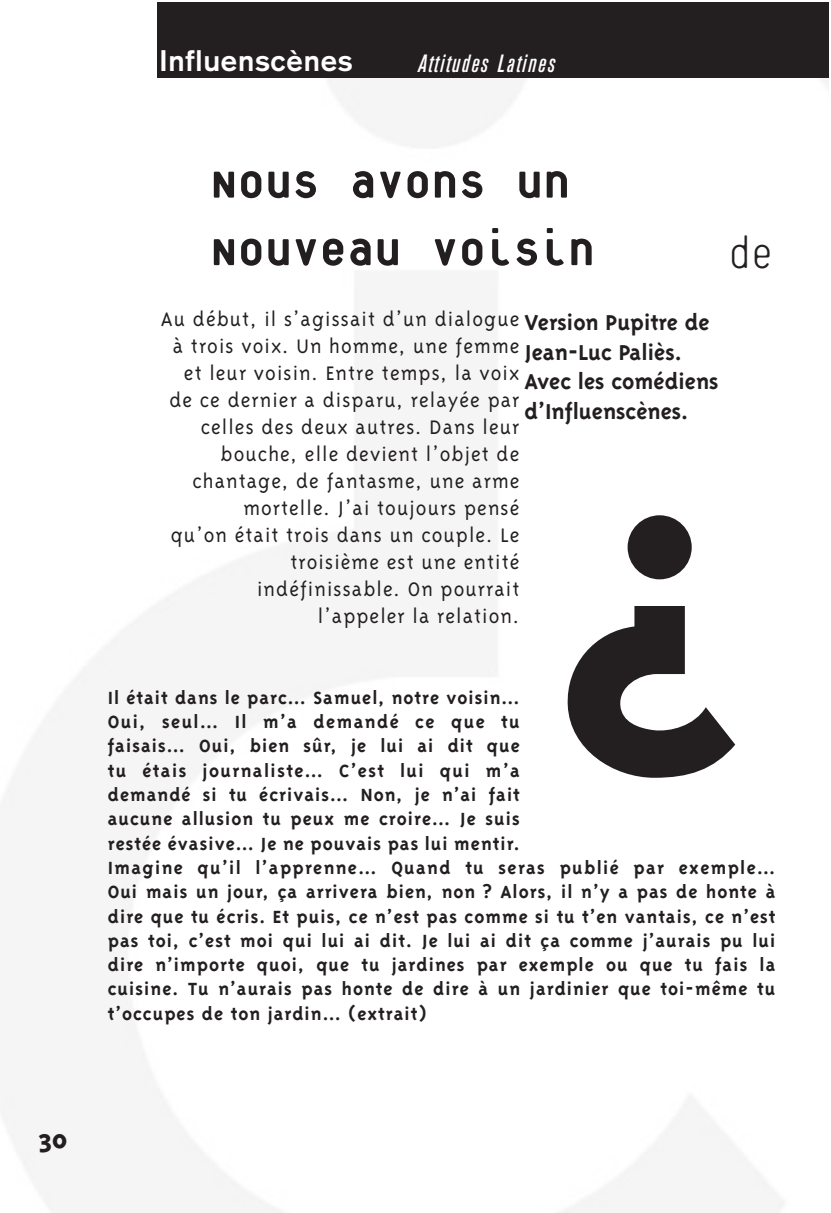
<style>
.page{position:relative;width:831px;height:1213px;background:#fff}
.page>*{position:absolute;margin:0;border:0;box-sizing:border-box;transform-origin:0 0}
.t1{font:800 360px "Triplex";color:#231f20}
.t2{font:800 56.25px/67.5px "Platelet";letter-spacing:.025em;color:#231f20}
.t3{font:100 49.5px "Platelet";color:#231f20}
.t4{font:700 29.25px "Akzidenz Grotesk";letter-spacing:.03em;color:#fff}
.t5{font:800 29.25px "Triplex";color:#231f20}
.t6{font:700 24.75px/29.7px "Triplex";color:#231f20}
.t7{font:italic 500 condensed 24.75px "Akzidenz Grotesk BE";letter-spacing:.07em;color:#fff}
.t8{font:300 22.5px/27px "Triplex";letter-spacing:.045em;color:#231f20;text-align:right}
.t9{font:700 20.25px/24.3px "Triplex";letter-spacing:.05em;color:#231f20}
</style>
<div class="page">
<div style="left:157px;top:2px;width:671px;height:76px;background:#231f20"></div>
<h3 class="t4" style="left:159px;top:50px;width:194px">Influenscènes</h3>
<p class="t7" style="left:418px;top:55px;width:138px">Attitudes Latines</p>
<h2 class="t2" style="left:211px;top:150px;width:385px">Nous avons un<br>Nouveau Voisin</h2>
<h3 class="t3" style="left:727px;top:233px;width:47px">de</h3>
<p class="t8" style="left:161px;top:307px;width:360px">Au début, il s’agissait d’un dialogue à trois voix. Un homme, une femme et leur voisin. Entre temps, la voix de ce dernier a disparu, relayée par celles des deux autres. Dans leur bouche, elle devient l’objet de chantage, de fantasme, une arme mortelle. J’ai toujours pensé<br>qu’on était trois dans un couple. Le troisième est une entité indéfinissable. On pourrait<br>l’appeler la relation.</p>
<p class="t6" style="left:524px;top:309px;width:196px">Version Pupitre de<br>Jean-Luc Paliès.<br>Avec les comédiens d’Influenscènes.</p>
<h1 class="t1" style="left:560px;top:482px;width:177px">¿</h1>
<p class="t9" style="left:108px;top:687px;width:669px">Il était dans le parc… Samuel, notre voisin…<br>Oui, seul… Il m’a demandé ce que tu<br>faisais… Oui, bien sûr, je lui ai dit que<br>tu étais journaliste… C’est lui qui m’a<br>demandé si tu écrivais… Non, je n’ai fait<br>aucune allusion tu peux me croire… Je suis<br>restée évasive… Je ne pouvais pas lui mentir.<br>Imagine qu’il l’apprenne… Quand tu seras publié par exemple… Oui mais un jour, ça arrivera bien, non ? Alors, il n’y a pas de honte à dire que tu écris. Et puis, ce n’est pas comme si tu t’en vantais, ce n’est pas toi, c’est moi qui lui ai dit. Je lui ai dit ça comme j’aurais pu lui dire n’importe quoi, que tu jardines par exemple ou que tu fais la cuisine. Tu n’aurais pas honte de dire à un jardinier que toi-même tu t’occupes de ton jardin… (extrait)</p>
<h3 class="t5" style="left:38px;top:1127px;width:31px">30</h3>
</div>
